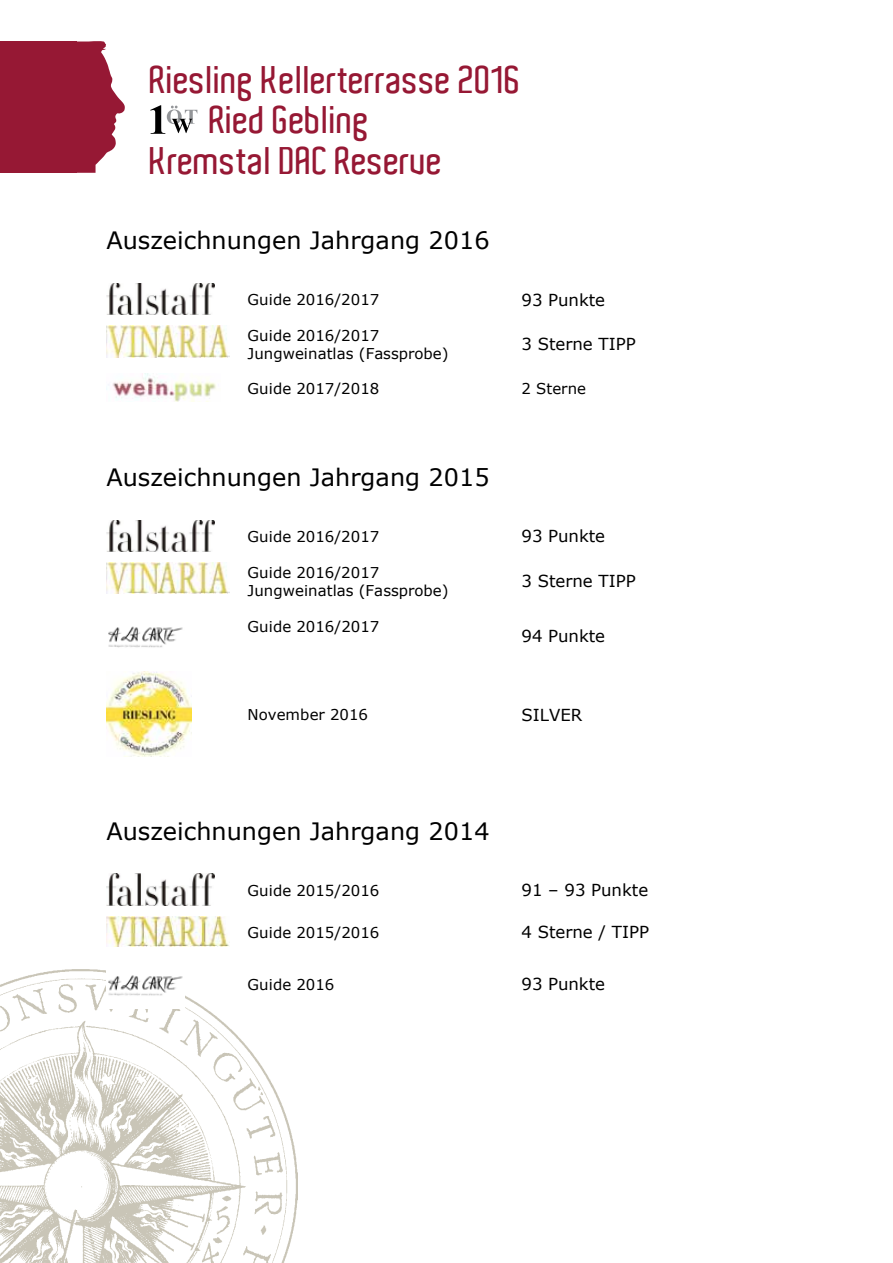
<style>
.page{position:relative;width:893px;height:1263px;background:#fff}
.page>*{position:absolute;margin:0;border:0;box-sizing:border-box;transform-origin:0 0}
.t1{font:600 37.5px "Aldo";color:#961834}
.t2{font:24px "Verdana";color:#000}
.t3{font:16.5px "Verdana";color:#000}
.t4{font:15px/18.1px "Verdana";color:#000}
</style>
<div class="page">
<img style="left:0;top:969px;width:298px;height:294px">
<svg style="left:150px;top:105px;width:47px;height:29px"></svg>
<img style="left:106px;top:284px;width:108px;height:31px">
<img style="left:106px;top:326px;width:124px;height:31px">
<img style="left:106px;top:373px;width:110px;height:29px">
<img style="left:106px;top:520px;width:108px;height:31px">
<img style="left:106px;top:563px;width:124px;height:30px">
<img style="left:108px;top:626px;width:75px;height:22px">
<img style="left:106px;top:672px;width:86px;height:85px">
<img style="left:106px;top:874px;width:108px;height:31px">
<img style="left:106px;top:916px;width:123px;height:31px">
<img style="left:106px;top:969px;width:78px;height:40px">
<svg style="left:67px;top:41px;width:58px;height:132px"></svg>
<div style="left:0;top:42px;width:77px;height:131px;background:#961834"></div>
<p class="t1" style="left:150px;top:58px;width:373px">Riesling Kellerterrasse 2016</p>
<p class="t1" style="left:210px;top:99px;width:162px">Ried Gebling</p>
<p class="t1" style="left:150px;top:139px;width:294px">Kremstal DAC Reserve</p>
<p class="t2" style="left:106px;top:224px;width:385px">Auszeichnungen Jahrgang 2016</p>
<p class="t4" style="left:248px;top:291px;width:133px">Guide 2016/2017</p>
<p class="t3" style="left:521px;top:288px;width:85px">93 Punkte</p>
<p class="t4" style="left:248px;top:326px;width:202px">Guide 2016/2017<br>Jungweinatlas (Fassprobe)</p>
<p class="t3" style="left:521px;top:333px;width:116px">3 Sterne TIPP</p>
<p class="t4" style="left:248px;top:379px;width:133px">Guide 2017/2018</p>
<p class="t4" style="left:521px;top:379px;width:66px">2 Sterne</p>
<p class="t2" style="left:106px;top:461px;width:385px">Auszeichnungen Jahrgang 2015</p>
<p class="t4" style="left:248px;top:527px;width:133px">Guide 2016/2017</p>
<p class="t3" style="left:521px;top:525px;width:85px">93 Punkte</p>
<p class="t4" style="left:248px;top:563px;width:202px">Guide 2016/2017<br>Jungweinatlas (Fassprobe)</p>
<p class="t3" style="left:521px;top:570px;width:116px">3 Sterne TIPP</p>
<p class="t4" style="left:248px;top:617px;width:133px">Guide 2016/2017</p>
<p class="t3" style="left:521px;top:624px;width:85px">94 Punkte</p>
<p class="t4" style="left:248px;top:706px;width:122px">November 2016</p>
<p class="t3" style="left:521px;top:703px;width:62px">SILVER</p>
<p class="t2" style="left:106px;top:814px;width:385px">Auszeichnungen Jahrgang 2014</p>
<p class="t4" style="left:248px;top:881px;width:133px">Guide 2015/2016</p>
<p class="t3" style="left:521px;top:878px;width:128px">91 – 93 Punkte</p>
<p class="t4" style="left:248px;top:923px;width:133px">Guide 2015/2016</p>
<p class="t3" style="left:521px;top:921px;width:129px">4 Sterne / TIPP</p>
<p class="t4" style="left:248px;top:975px;width:88px">Guide 2016</p>
<p class="t3" style="left:521px;top:973px;width:85px">93 Punkte</p>
</div>
